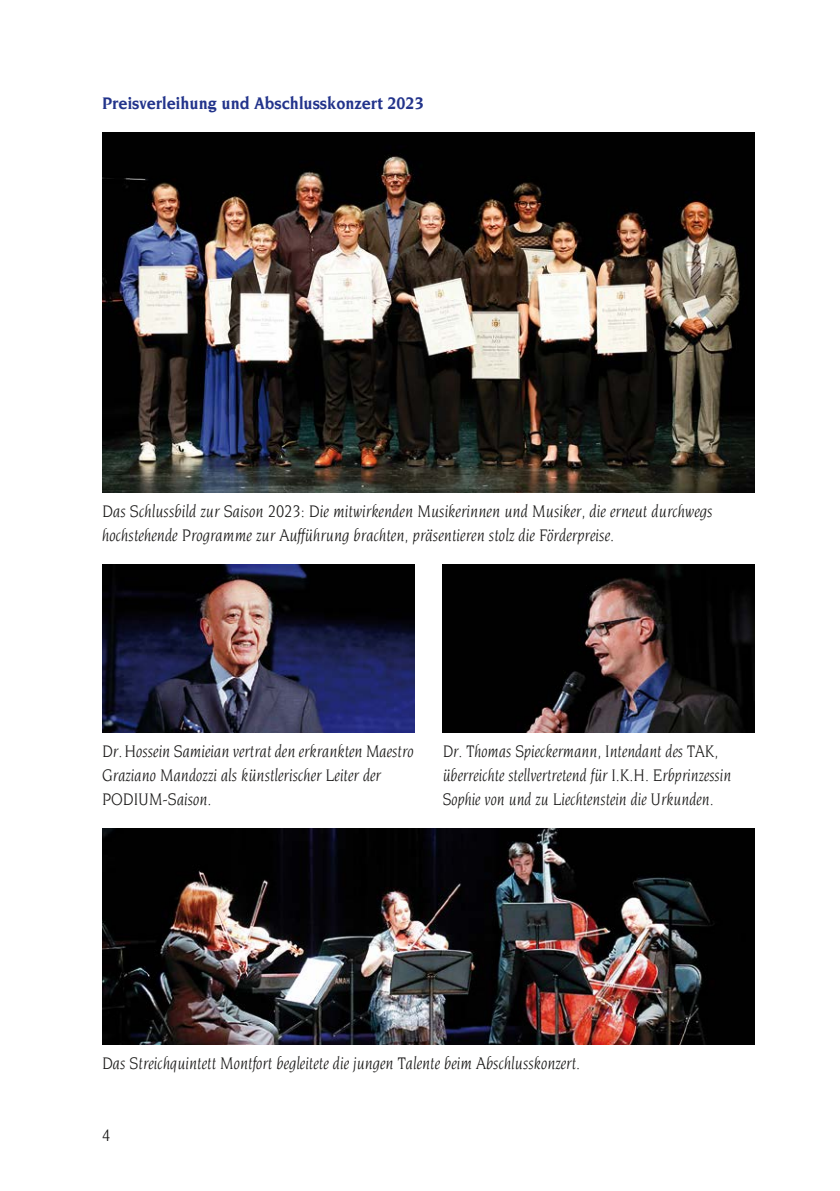
<style>
.page{position:relative;width:840px;height:1191px;background:#fff}
.page>*{position:absolute;margin:0;border:0;box-sizing:border-box;transform-origin:0 0}
.t1{font:italic 18px/24px "Novarese";color:#181716;scale:.9 1}
.t2{font:italic 18px/24px "Novarese";color:#181716;scale:.91 1}
.t3{font:italic 18px/24px "Novarese";color:#181716;scale:.88 1}
.t4{font:700 18px "Novarese";color:#22338b;scale:.91 1}
.t5{font:18px "Novarese";color:#181716;scale:.91 1}
</style>
<div class="page">
<img style="left:102px;top:133px;width:652px;height:360px">
<img style="left:102px;top:829px;width:652px;height:216px">
<img style="left:102px;top:565px;width:312px;height:168px">
<img style="left:442px;top:565px;width:312px;height:168px">
<p class="t4" style="left:102px;top:95px;width:355px">Preisverleihung und Abschlusskonzert 2023</p>
<p class="t2" style="left:102px;top:500px;width:672px">Das Schlussbild zur Saison 2023: Die mitwirkenden Musikerinnen und Musiker, die erneut durchwegs hochstehende Programme zur Aufführung brachten, präsentieren stolz die Förderpreise.</p>
<p class="t1" style="left:102px;top:740px;width:347px">Dr. Hossein Samieian vertrat den erkrankten Maestro<br>Graziano Mandozzi als künstlerischer Leiter der<br>PODIUM-Saison.</p>
<p class="t3" style="left:442px;top:740px;width:329px">Dr. Thomas Spieckermann, Intendant des TAK, überreichte stellvertretend für I.K.H. Erbprinzessin<br>Sophie von und zu Liechtenstein die Urkunden.</p>
<p class="t1" style="left:102px;top:1052px;width:532px">Das Streichquintett Montfort begleitete die jungen Talente beim Abschlusskonzert.</p>
<p class="t5" style="left:102px;top:1127px;width:11px">4</p>
</div>
